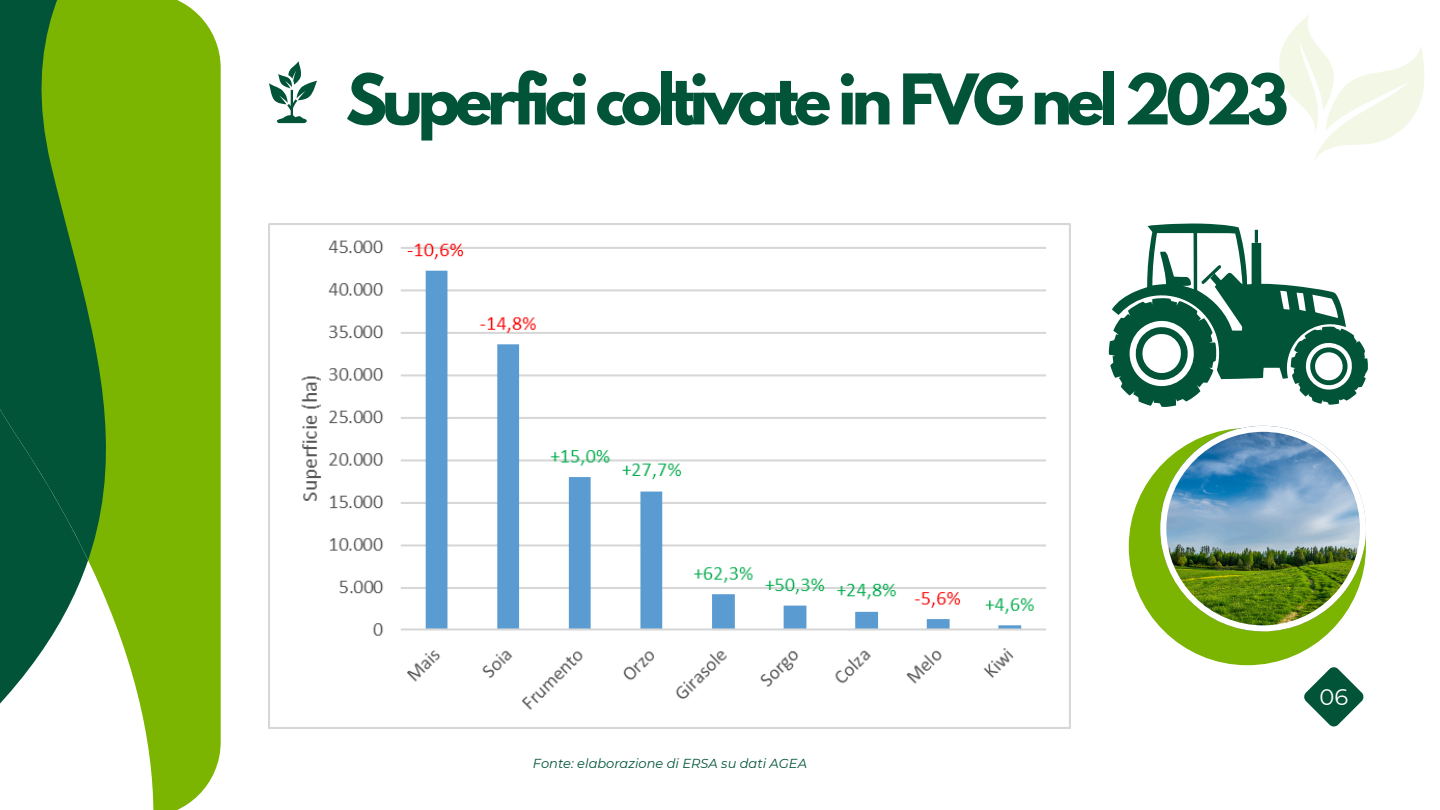
<style>
.page{position:relative;width:1440px;height:810px;background:#fff}
.page>*{position:absolute;margin:0;border:0;box-sizing:border-box;transform-origin:0 0}
.t1{font:700 61.8px "League Spartan";letter-spacing:-.08em;color:#015438}
.t2{font:22.6px "Montserrat";color:#fff}
.t3{font:italic 13px "Montserrat";color:#015438}
</style>
<div class="page">
<div style="left:0;top:0;width:221px;height:810px;background:#7bb401"></div>
<svg style="left:0;top:618px;width:154px;height:192px;fill:#fff"></svg>
<svg style="left:0;top:0;width:113px;height:784px;fill:#015438"></svg>
<svg style="left:1304px;top:667px;width:60px;height:60px"></svg>
<svg style="left:1109px;top:223px;width:259px;height:184px"></svg>
<svg style="left:1279px;top:14px;width:145px;height:146px"></svg>
<img style="left:269px;top:223px;width:802px;height:506px">
<svg style="left:269px;top:61px;width:48px;height:62px"></svg>
<svg style="left:1129px;top:466px;width:202px;height:199px;fill:#7bb401"></svg>
<img style="left:1160px;top:426px;width:206px;height:205px">
<h1 class="t1" style="left:346px;top:69px;width:944px">Superfici coltivate in FVG nel 2023</h1>
<p class="t3" style="left:533px;top:755px;width:276px">Fonte: elaborazione di ERSA su dati AGEA</p>
<p class="t2" style="left:1319px;top:683px;width:30px">06</p>
</div>
